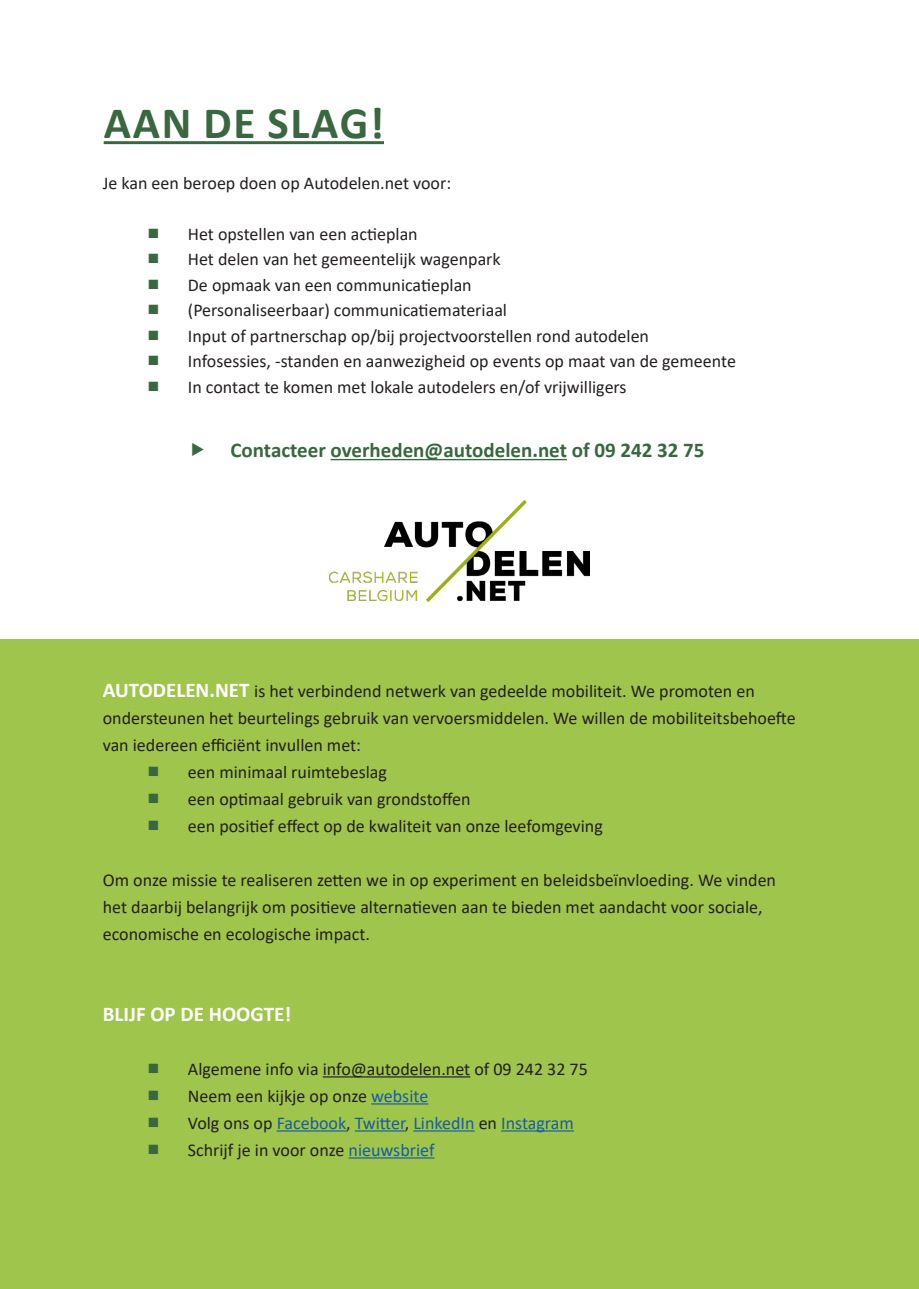
<style>
.page{position:relative;width:919px;height:1289px;background:#fff}
.page>*{position:absolute;margin:0;border:0;box-sizing:border-box;transform-origin:0 0}
.Hoofding{font:700 45px "Calibri";letter-spacing:.04em;color:#396740}
.t1{font:700 21px "Calibri";color:#396740}
.t2{font:700 21px "Calibri";color:#fff}
.t3{font:18px/27px "Calibri";color:#231f20}
.t4{font:18px "Calibri";color:#175d9e}
.s1{font-weight:700;font-size:21px;color:#fff}
.s2{color:#175d9e}
.s3{color:#231f20}
</style>
<div class="page">
<div style="left:0;top:639px;width:918px;height:649px;background:#9fc54c"></div>
<hr style="left:323px;top:1076px;width:147px;height:1px;background:#231f20">
<hr style="left:371px;top:1103px;width:57px;height:1px;background:#175d9e">
<hr style="left:276px;top:1130px;width:70px;height:1px;background:#175d9e">
<hr style="left:355px;top:1130px;width:50px;height:1px;background:#175d9e">
<hr style="left:413px;top:1130px;width:61px;height:1px;background:#175d9e">
<hr style="left:501px;top:1130px;width:72px;height:1px;background:#175d9e">
<hr style="left:348px;top:1157px;width:86px;height:1px;background:#175d9e">
<img style="left:329px;top:500px;width:261px;height:101px">
<hr style="left:104px;top:141px;width:280px;height:3px;background:#396740">
<hr style="left:330px;top:459px;width:237px;height:1px;background:#396740">
<p class="Hoofding" style="left:104px;top:91px;width:282px">AAN DE SLAG!</p>
<p class="t3" style="left:103px;top:169px;width:350px">Je kan een beroep doen op Autodelen.net voor:</p>
<p class="t3" style="left:188px;top:220px;width:231px">Het opstellen van een actieplan</p>
<p class="t3" style="left:188px;top:245px;width:314px">Het delen van het gemeentelijk wagenpark</p>
<p class="t3" style="left:188px;top:271px;width:285px">De opmaak van een communicatieplan</p>
<p class="t3" style="left:188px;top:296px;width:320px">(Personaliseerbaar) communicatiemateriaal</p>
<p class="t3" style="left:188px;top:322px;width:462px">Input of partnerschap op/bij projectvoorstellen rond autodelen</p>
<p class="t3" style="left:188px;top:347px;width:549px">Infosessies, -standen en aanwezigheid op events op maat van de gemeente</p>
<p class="t3" style="left:188px;top:373px;width:440px">In contact te komen met lokale autodelers en/of vrijwilligers</p>
<p class="t1" style="left:230px;top:435px;width:475px">Contacteer overheden@autodelen.net of 09 242 32 75</p>
<p class="t3" style="left:103px;top:676px;width:694px"><span class="s1">AUTODELEN.NET</span> is het verbindend netwerk van gedeelde mobiliteit. We promoten en ondersteunen het beurtelings gebruik van vervoersmiddelen. We willen de mobiliteitsbehoefte van iedereen efficiënt invullen met:</p>
<p class="t3" style="left:188px;top:757px;width:200px">een minimaal ruimtebeslag</p>
<p class="t3" style="left:188px;top:784px;width:284px">een optimaal gebruik van grondstoffen</p>
<p class="t3" style="left:188px;top:811px;width:416px">een positief effect op de kwaliteit van onze leefomgeving</p>
<p class="t3" style="left:103px;top:865px;width:674px">Om onze missie te realiseren zetten we in op experiment en beleidsbeïnvloeding. We vinden het daarbij belangrijk om positieve alternatieven aan te bieden met aandacht voor sociale, economische en ecologische impact.</p>
<p class="t2" style="left:103px;top:999px;width:190px">BLIJF OP DE HOOGTE!</p>
<p class="t3" style="left:188px;top:1054px;width:401px">Algemene info via info@autodelen.net of 09 242 32 75</p>
<p class="t3" style="left:188px;top:1081px;width:242px">Neem een kijkje op onze <span class="s2">website</span></p>
<p class="t4" style="left:188px;top:1110px;width:387px"><span class="s3">Volg ons op</span> Facebook<span class="s3">,</span> Twitter<span class="s3">,</span> LinkedIn <span class="s3">en</span> Instagram</p>
<p class="t3" style="left:188px;top:1135px;width:248px">Schrijf je in voor onze <span class="s2">nieuwsbrief</span></p>
</div>
